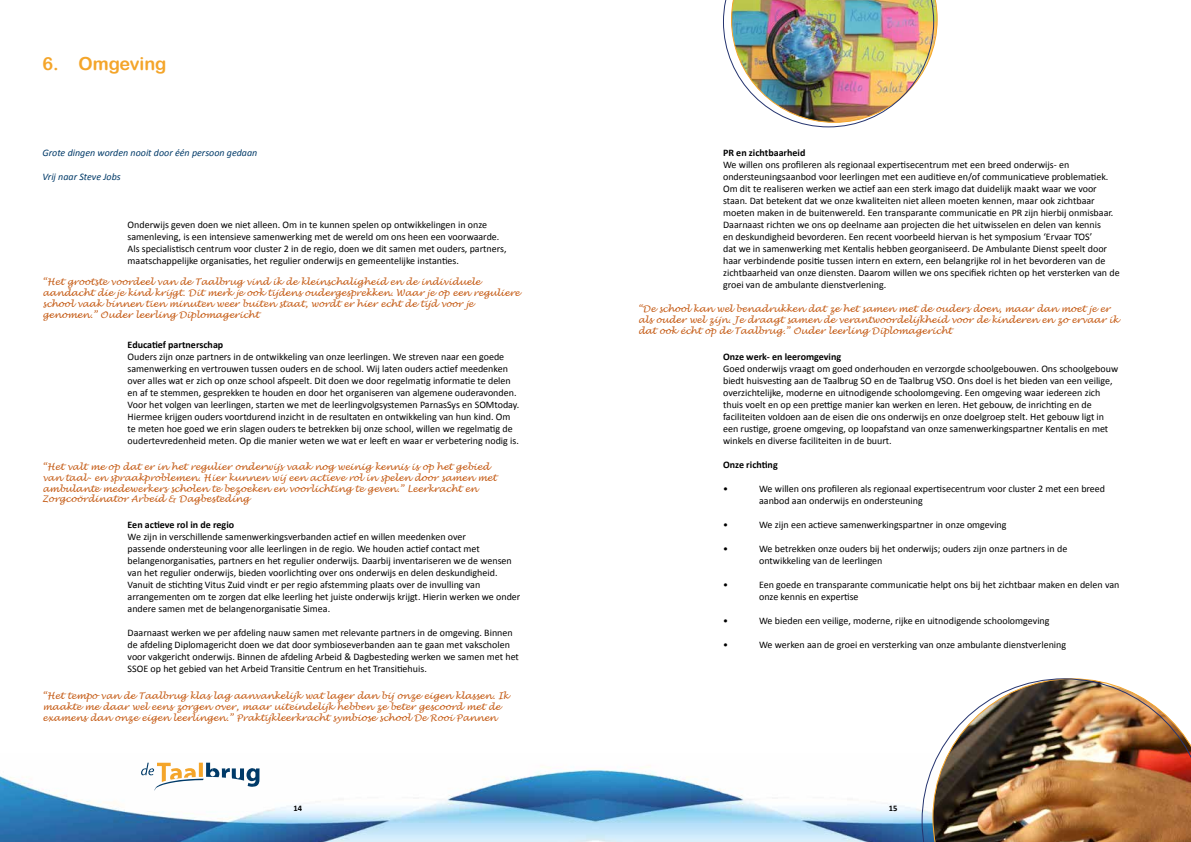
<style>
.page{position:relative;width:1191px;height:842px;background:#fff}
.page>*{position:absolute;margin:0;border:0;box-sizing:border-box;transform-origin:0 0}
.t1{font:18px "Arial Rounded MT Bold";color:#f4a52a}
.t2{font:10px/12px "Calibri";color:#000}
.t3{font:700 10px "Calibri";color:#000}
.t4{font:italic 10px "Calibri";color:#003a68}
.t5{font:italic 9px/10.8px "Lucida Handwriting";color:#c45912}
.t6{font:700 8.5px "Calibri";color:#000}
</style>
<div class="page">
<img style="left:0;top:762px;width:921px;height:80px">
<svg style="left:141px;top:763px;width:118px;height:28px"></svg>
<img style="left:723px;top:0;width:214px;height:127px">
<img style="left:921px;top:678px;width:270px;height:164px">
<h1 class="t1" style="left:43px;top:53px;width:125px">6. Omgeving</h1>
<p class="t4" style="left:43px;top:146px;width:216px">Grote dingen worden nooit door één persoon gedaan</p>
<p class="t4" style="left:43px;top:170px;width:80px">Vrij naar Steve Jobs</p>
<p class="t2" style="left:128px;top:219px;width:380px">Onderwijs geven doen we niet alleen. Om in te kunnen spelen op ontwikkelingen in onze samenleving, is een intensieve samenwerking met de wereld om ons heen een voorwaarde.<br>Als specialistisch centrum voor cluster 2 in de regio, doen we dit samen met ouders, partners, maatschappelijke organisaties, het regulier onderwijs en gemeentelijke instanties.</p>
<p class="t5" style="left:43px;top:277px;width:479px">“Het grootste voordeel van de Taalbrug vind ik de kleinschaligheid en de individuele aandacht die je kind krijgt. Dit merk je ook tijdens oudergesprekken. Waar je op een reguliere school vaak binnen tien minuten weer buiten staat, wordt er hier echt de tijd voor je genomen.” Ouder leerling Diplomagericht</p>
<p class="t3" style="left:128px;top:338px;width:97px">Educatief partnerschap</p>
<p class="t2" style="left:128px;top:351px;width:393px">Ouders zijn onze partners in de ontwikkeling van onze leerlingen. We streven naar een goede samenwerking en vertrouwen tussen ouders en de school. Wij laten ouders actief meedenken over alles wat er zich op onze school afspeelt. Dit doen we door regelmatig informatie te delen en af te stemmen, gesprekken te houden en door het organiseren van algemene ouderavonden.<br>Voor het volgen van leerlingen, starten we met de leerlingvolgsystemen ParnasSys en SOMtoday.<br>Hiermee krijgen ouders voortdurend inzicht in de resultaten en ontwikkeling van hun kind. Om te meten hoe goed we erin slagen ouders te betrekken bij onze school, willen we regelmatig de oudertevredenheid meten. Op die manier weten we wat er leeft en waar er verbetering nodig is.</p>
<p class="t5" style="left:43px;top:462px;width:455px">“Het valt me op dat er in het regulier onderwijs vaak nog weinig kennis is op het gebied van taal- en spraakproblemen. Hier kunnen wij een actieve rol in spelen door samen met ambulante medewerkers scholen te bezoeken en voorlichting te geven.” Leerkracht en Zorgcoördinator Arbeid &amp; Dagbesteding</p>
<p class="t3" style="left:128px;top:518px;width:108px">Een actieve rol in de regio</p>
<p class="t2" style="left:128px;top:531px;width:394px">We zijn in verschillende samenwerkingsverbanden actief en willen meedenken over<br>passende ondersteuning voor alle leerlingen in de regio. We houden actief contact met belangenorganisaties, partners en het regulier onderwijs. Daarbij inventariseren we de wensen van het regulier onderwijs, bieden voorlichting over ons onderwijs en delen deskundigheid.<br>Vanuit de stichting Vitus Zuid vindt er per regio afstemming plaats over de invulling van arrangementen om te zorgen dat elke leerling het juiste onderwijs krijgt. Hierin werken we onder andere samen met de belangenorganisatie Simea.</p>
<p class="t2" style="left:128px;top:627px;width:393px">Daarnaast werken we per afdeling nauw samen met relevante partners in de omgeving. Binnen de afdeling Diplomagericht doen we dat door symbioseverbanden aan te gaan met vakscholen voor vakgericht onderwijs. Binnen de afdeling Arbeid &amp; Dagbesteding werken we samen met het SSOE op het gebied van het Arbeid Transitie Centrum en het Transitiehuis.</p>
<p class="t5" style="left:43px;top:691px;width:468px">“Het tempo van de Taalbrug klas lag aanvankelijk wat lager dan bij onze eigen klassen. Ik maakte me daar wel eens zorgen over, maar uiteindelijk hebben ze beter gescoord met de examens dan onze eigen leerlingen.” Praktijkleerkracht symbiose school De Rooi Pannen</p>
<p class="t3" style="left:723px;top:146px;width:84px">PR en zichtbaarheid</p>
<p class="t2" style="left:723px;top:159px;width:398px">We willen ons profileren als regionaal expertisecentrum met een breed onderwijs- en ondersteuningsaanbod voor leerlingen met een auditieve en/of communicatieve problematiek.<br>Om dit te realiseren werken we actief aan een sterk imago dat duidelijk maakt waar we voor staan. Dat betekent dat we onze kwaliteiten niet alleen moeten kennen, maar ook zichtbaar moeten maken in de buitenwereld. Een transparante communicatie en PR zijn hierbij onmisbaar.<br>Daarnaast richten we ons op deelname aan projecten die het uitwisselen en delen van kennis<br>en deskundigheid bevorderen. Een recent voorbeeld hiervan is het symposium ‘Ervaar TOS’<br>dat we in samenwerking met Kentalis hebben georganiseerd. De Ambulante Dienst speelt door haar verbindende positie tussen intern en extern, een belangrijke rol in het bevorderen van de zichtbaarheid van onze diensten. Daarom willen we ons specifiek richten op het versterken van de groei van de ambulante dienstverlening.</p>
<p class="t5" style="left:638px;top:304px;width:482px">“De school kan wel benadrukken dat ze het samen met de ouders doen, maar dan moet je er als ouder wel zijn. Je draagt samen de verantwoordelijkheid voor de kinderen en zo ervaar ik dat ook écht op de Taalbrug.” Ouder leerling Diplomagericht</p>
<p class="t3" style="left:723px;top:350px;width:120px">Onze werk- en leeromgeving</p>
<p class="t2" style="left:723px;top:363px;width:396px">Goed onderwijs vraagt om goed onderhouden en verzorgde schoolgebouwen. Ons schoolgebouw biedt huisvesting aan de Taalbrug SO en de Taalbrug VSO. Ons doel is het bieden van een veilige, overzichtelijke, moderne en uitnodigende schoolomgeving. Een omgeving waar iedereen zich thuis voelt en op een prettige manier kan werken en leren. Het gebouw, de inrichting en de faciliteiten voldoen aan de eisen die ons onderwijs en onze doelgroep stelt. Het gebouw ligt in een rustige, groene omgeving, op loopafstand van onze samenwerkingspartner Kentalis en met winkels en diverse faciliteiten in de buurt.</p>
<p class="t3" style="left:723px;top:458px;width:56px">Onze richting</p>
<p class="t2" style="left:723px;top:483px;width:6px">•</p>
<p class="t2" style="left:759px;top:483px;width:347px">We willen ons profileren als regionaal expertisecentrum voor cluster 2 met een breed aanbod aan onderwijs en ondersteuning</p>
<p class="t2" style="left:723px;top:519px;width:6px">•</p>
<p class="t2" style="left:759px;top:519px;width:249px">We zijn een actieve samenwerkingspartner in onze omgeving</p>
<p class="t2" style="left:723px;top:543px;width:6px">•</p>
<p class="t2" style="left:759px;top:543px;width:310px">We betrekken onze ouders bij het onderwijs; ouders zijn onze partners in de ontwikkeling van de leerlingen</p>
<p class="t2" style="left:723px;top:579px;width:6px">•</p>
<p class="t2" style="left:759px;top:579px;width:362px">Een goede en transparante communicatie helpt ons bij het zichtbaar maken en delen van onze kennis en expertise</p>
<p class="t2" style="left:723px;top:615px;width:6px">•</p>
<p class="t2" style="left:759px;top:615px;width:292px">We bieden een veilige, moderne, rijke en uitnodigende schoolomgeving</p>
<p class="t2" style="left:723px;top:639px;width:6px">•</p>
<p class="t2" style="left:759px;top:639px;width:308px">We werken aan de groei en versterking van onze ambulante dienstverlening</p>
<p class="t6" style="left:293px;top:802px;width:10px">14</p>
<p class="t6" style="left:889px;top:802px;width:10px">15</p>
</div>
